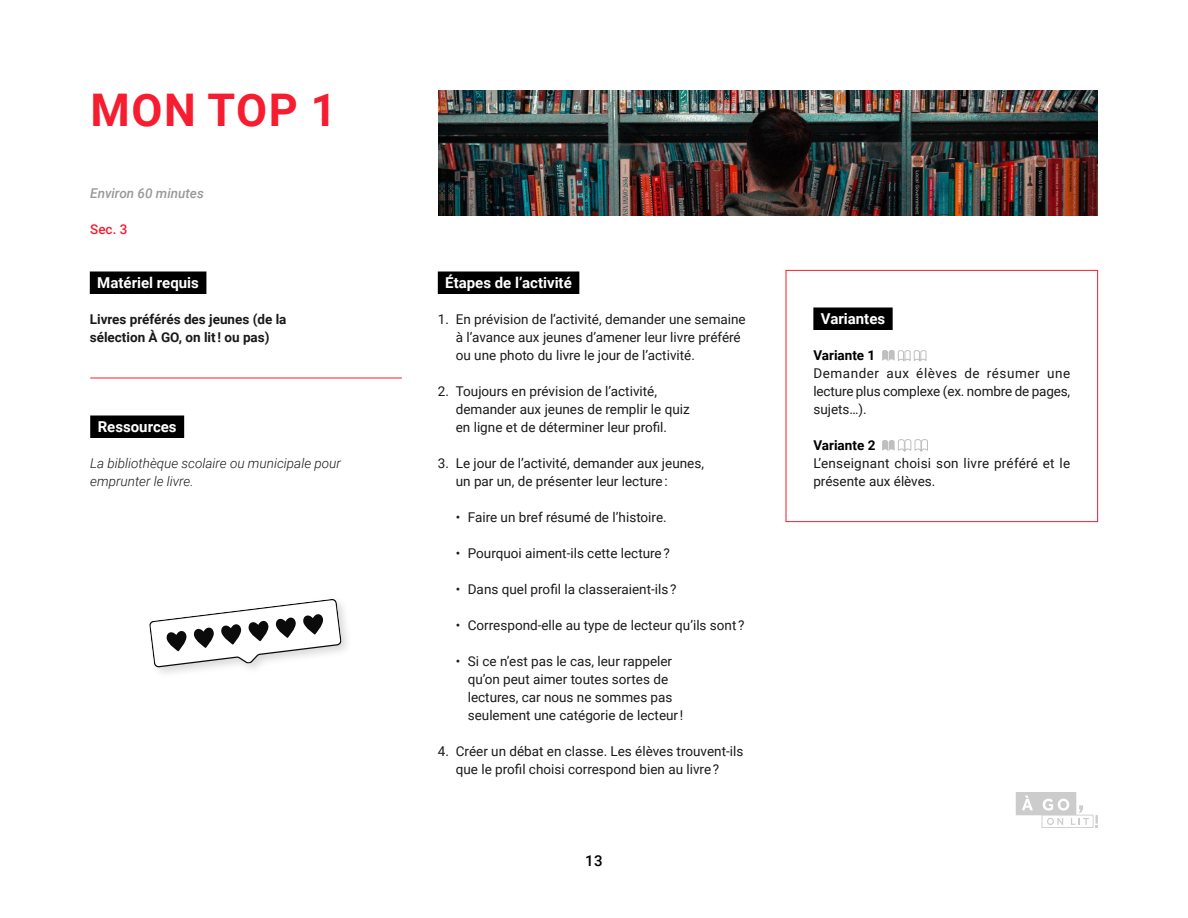
<style>
.page{position:relative;width:1188px;height:918px;background:#fff}
.page>*{position:absolute;margin:0;border:0;box-sizing:border-box;transform-origin:0 0}
.t1{font:700 45px "Roboto";letter-spacing:.035em;color:#f61d30}
.t2{font:700 15px "Roboto";color:#fff}
.t3{font:500 15px "Roboto";color:#000}
.t4{font:13.5px/18px "Roboto";color:#1a1a1a}
.t5{font:italic 300 13.5px/18px "Roboto";color:#1a1a1a}
.t6{font:700 13.5px/18px "Roboto";color:#1a1a1a}
.t7{font:700 13.5px "Roboto";color:#000}
.t8{font:italic 500 13.5px "Roboto";color:#999}
.t9{font:500 13.5px "Roboto";color:#f61d30}
</style>
<div class="page">
<img style="left:438px;top:90px;width:660px;height:126px">
<div style="left:90px;top:272px;width:116px;height:22px;background:#000"></div>
<div style="left:438px;top:272px;width:141px;height:22px;background:#000"></div>
<div style="left:813px;top:308px;width:80px;height:22px;background:#000"></div>
<svg style="left:882px;top:350px;width:45px;height:12px"></svg>
<svg style="left:882px;top:439px;width:46px;height:13px"></svg>
<div style="left:786px;top:270px;width:312px;height:252px;border:1px solid #f61d30"></div>
<div style="left:90px;top:416px;width:94px;height:22px;background:#000"></div>
<hr style="left:90px;top:378px;width:312px;height:1px;background:#f61d30">
<svg style="left:1016px;top:792px;width:82px;height:36px"></svg>
<div style="left:146px;top:596px;width:208px;height:83px;background:#000;opacity:.15"></div>
<svg style="left:149px;top:599px;width:193px;height:69px"></svg>
<h1 class="t1" style="left:91px;top:78px;width:247px">MON TOP 1</h1>
<p class="t8" style="left:90px;top:184px;width:115px">Environ 60 minutes</p>
<p class="t9" style="left:90px;top:220px;width:39px">Sec. 3</p>
<p class="t2" style="left:97px;top:272px;width:103px">Matériel requis</p>
<p class="t6" style="left:90px;top:310px;width:198px">Livres préférés des jeunes (de la sélection À GO, on lit ! ou pas)</p>
<p class="t2" style="left:98px;top:416px;width:80px">Ressources</p>
<p class="t5" style="left:90px;top:454px;width:252px">La bibliothèque scolaire ou municipale pour emprunter le livre.</p>
<p class="t2" style="left:445px;top:272px;width:128px">Étapes de l’activité</p>
<p class="t4" style="left:456px;top:310px;width:291px;text-indent:-18px">1. En prévision de l’activité, demander une semaine à l’avance aux jeunes d’amener leur livre préféré ou une photo du livre le jour de l’activité.</p>
<p class="t4" style="left:456px;top:382px;width:236px;text-indent:-18px">2. Toujours en prévision de l’activité, demander aux jeunes de remplir le quiz en ligne et de déterminer leur profil.</p>
<p class="t4" style="left:456px;top:454px;width:250px;text-indent:-18px">3. Le jour de l’activité, demander aux jeunes, un par un, de présenter leur lecture :</p>
<p class="t4" style="left:456px;top:508px;width:212px">• Faire un bref résumé de l’histoire.</p>
<p class="t4" style="left:456px;top:544px;width:216px">• Pourquoi aiment‑ils cette lecture ?</p>
<p class="t4" style="left:456px;top:580px;width:222px">• Dans quel profil la classeraient‑ils ?</p>
<p class="t4" style="left:456px;top:616px;width:290px">• Correspond‑elle au type de lecteur qu’ils sont ?</p>
<p class="t4" style="left:468px;top:652px;width:217px;text-indent:-12px">• Si ce n’est pas le cas, leur rappeler qu’on peut aimer toutes sortes de lectures, car nous ne sommes pas seulement une catégorie de lecteur !</p>
<p class="t4" style="left:438px;top:742px;width:307px;text-align:center">4. Créer un débat en classe. Les élèves trouvent‑ils que le profil choisi correspond bien au livre ?</p>
<p class="t3" style="left:585px;top:850px;width:19px">13</p>
<p class="t2" style="left:821px;top:308px;width:66px">Variantes</p>
<p class="t7" style="left:813px;top:346px;width:64px">Variante 1</p>
<p class="t4" style="left:813px;top:364px;width:258px;text-align:justify">Demander aux élèves de résumer une lecture plus complexe (ex. nombre de pages, sujets…).</p>
<p class="t7" style="left:813px;top:436px;width:64px">Variante 2</p>
<p class="t4" style="left:813px;top:454px;width:258px">L’enseignant choisi son livre préféré et le présente aux élèves.</p>
</div>
